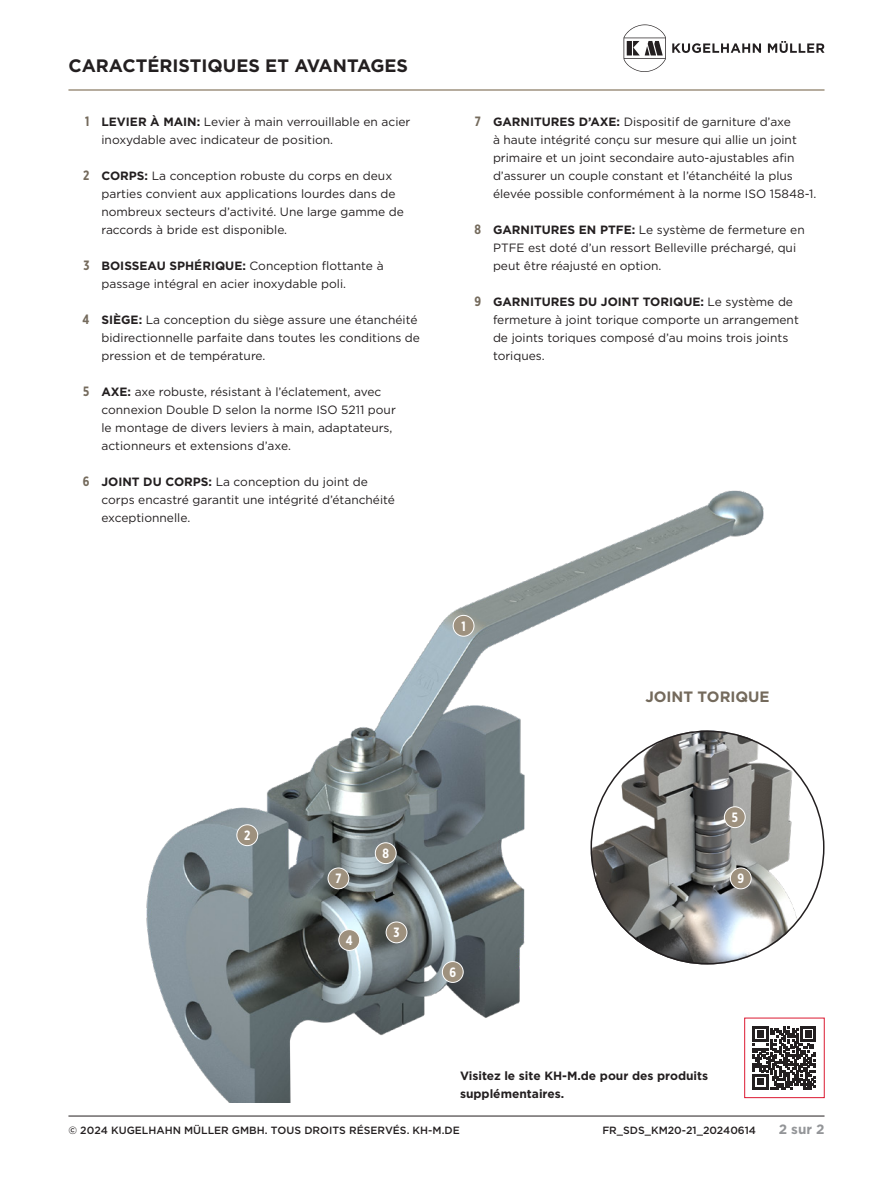
<style>
.page{position:relative;width:893px;height:1188px;background:#fff}
.page>*{position:absolute;margin:0;border:0;box-sizing:border-box;transform-origin:0 0}
.Page_Heading{font:700 18px "Gotham";color:#231f20}
.Subhead_1_KMUL{font:700 15px "Gotham";color:#746a5c}
.Feature_Number_KMUL{font:700 13.5px "Gotham X Narrow";color:#746a5c}
.Balloon_Number{font:700 13.5px "Gotham X Narrow";color:#fff}
.t1{font:700 13.5px "Gotham";color:#939598}
.Feature_Body{font:12px/18px "Gotham";color:#231f20}
.Body_Text{font:700 12px/18px "Gotham";color:#231f20}
.t2{font:500 10.5px "Gotham";color:#231f20}
.s1{font-weight:700}
</style>
<div class="page">
<hr style="left:68px;top:1116px;width:756px;height:1px;background:#231f20">
<hr style="left:68px;top:89px;width:756px;height:2px;background:#9e917e">
<svg style="left:623px;top:24px;width:43px;height:48px"></svg>
<svg style="left:672px;top:43px;width:89px;height:10px"></svg>
<svg style="left:768px;top:41px;width:56px;height:12px"></svg>
<img style="left:146px;top:490px;width:679px;height:613px">
<img style="left:590px;top:730px;width:234px;height:234px;border-radius:117px">
<div style="left:453px;top:615px;width:21px;height:21px;background:#9e917e;border-radius:50%"></div>
<div style="left:453px;top:615px;width:21px;height:22px;border:1px solid #fff;border-radius:50%"></div>
<div style="left:237px;top:825px;width:21px;height:21px;background:#9e917e;border-radius:50%"></div>
<div style="left:236px;top:824px;width:22px;height:22px;border:1px solid #fff;border-radius:50%"></div>
<div style="left:386px;top:922px;width:21px;height:21px;background:#9e917e;border-radius:50%"></div>
<div style="left:386px;top:922px;width:21px;height:21px;border:1px solid #fff;border-radius:50%"></div>
<div style="left:339px;top:930px;width:21px;height:20px;background:#9e917e;border-radius:50%"></div>
<div style="left:338px;top:929px;width:22px;height:22px;border:1px solid #fff;border-radius:50%"></div>
<div style="left:724px;top:807px;width:21px;height:21px;background:#9e917e;border-radius:50%"></div>
<div style="left:724px;top:806px;width:22px;height:22px;border:1px solid #fff;border-radius:50%"></div>
<div style="left:442px;top:962px;width:21px;height:20px;background:#9e917e;border-radius:50%"></div>
<div style="left:442px;top:961px;width:22px;height:22px;border:1px solid #fff;border-radius:50%"></div>
<div style="left:328px;top:868px;width:21px;height:21px;background:#9e917e;border-radius:50%"></div>
<div style="left:328px;top:868px;width:21px;height:21px;border:1px solid #fff;border-radius:50%"></div>
<div style="left:375px;top:843px;width:21px;height:21px;background:#9e917e;border-radius:50%"></div>
<div style="left:375px;top:842px;width:22px;height:22px;border:1px solid #fff;border-radius:50%"></div>
<div style="left:730px;top:868px;width:21px;height:21px;background:#9e917e;border-radius:50%"></div>
<div style="left:730px;top:868px;width:22px;height:21px;border:1px solid #fff;border-radius:50%"></div>
<svg style="left:744px;top:1017px;width:81px;height:82px"></svg>
<p class="Page_Heading" style="left:68px;top:54px;width:341px">CARACTÉRISTIQUES ET AVANTAGES</p>
<p class="Feature_Number_KMUL" style="left:85px;top:113px;width:6px">1</p>
<p class="Feature_Body" style="left:101px;top:112px;width:310px"><span class="s1">LEVIER À MAIN:</span> Levier à main verrouillable en acier inoxydable avec indicateur de position.</p>
<p class="Feature_Number_KMUL" style="left:83px;top:167px;width:8px">2</p>
<p class="Feature_Body" style="left:101px;top:166px;width:304px"><span class="s1">CORPS:</span> La conception robuste du corps en deux parties convient aux applications lourdes dans de nombreux secteurs d’activité. Une large gamme de raccords à bride est disponible.</p>
<p class="Feature_Number_KMUL" style="left:83px;top:257px;width:8px">3</p>
<p class="Feature_Body" style="left:101px;top:256px;width:284px"><span class="s1">BOISSEAU SPHÉRIQUE:</span> Conception flottante à passage intégral en acier inoxydable poli.</p>
<p class="Feature_Number_KMUL" style="left:83px;top:311px;width:8px">4</p>
<p class="Feature_Body" style="left:101px;top:310px;width:320px"><span class="s1">SIÈGE:</span> La conception du siège assure une étanchéité bidirectionnelle parfaite dans toutes les conditions de pression et de température.</p>
<p class="Feature_Number_KMUL" style="left:83px;top:383px;width:8px">5</p>
<p class="Feature_Body" style="left:101px;top:382px;width:296px"><span class="s1">AXE:</span> axe robuste, résistant à l’éclatement, avec connexion Double D selon la norme ISO 5211 pour le montage de divers leviers à main, adaptateurs, actionneurs et extensions d’axe.</p>
<p class="Feature_Number_KMUL" style="left:83px;top:473px;width:8px">6</p>
<p class="Feature_Body" style="left:101px;top:472px;width:295px"><span class="s1">JOINT DU CORPS:</span> La conception du joint de corps encastré garantit une intégrité d’étanchéité exceptionnelle.</p>
<p class="Feature_Number_KMUL" style="left:475px;top:113px;width:8px">7</p>
<p class="Feature_Body" style="left:493px;top:112px;width:325px"><span class="s1">GARNITURES D’AXE:</span> Dispositif de garniture d’axe<br>à haute intégrité conçu sur mesure qui allie un joint primaire et un joint secondaire auto-ajustables afin d’assurer un couple constant et l’étanchéité la plus élevée possible conformément à la norme ISO 15848-1.</p>
<p class="Feature_Number_KMUL" style="left:474px;top:221px;width:8px">8</p>
<p class="Feature_Body" style="left:493px;top:220px;width:313px"><span class="s1">GARNITURES EN PTFE:</span> Le système de fermeture en<br>PTFE est doté d’un ressort Belleville préchargé, qui peut être réajusté en option.</p>
<p class="Feature_Number_KMUL" style="left:474px;top:293px;width:8px">9</p>
<p class="Feature_Body" style="left:493px;top:292px;width:307px"><span class="s1">GARNITURES DU JOINT TORIQUE:</span> Le système de fermeture à joint torique comporte un arrangement de joints toriques composé d’au moins trois joints toriques.</p>
<p class="Balloon_Number" style="left:461px;top:617px;width:6px">1</p>
<p class="Subhead_1_KMUL" style="left:645px;top:687px;width:126px">JOINT TORIQUE</p>
<p class="Balloon_Number" style="left:244px;top:827px;width:8px">2</p>
<p class="Balloon_Number" style="left:335px;top:870px;width:8px">7</p>
<p class="Balloon_Number" style="left:346px;top:932px;width:8px">4</p>
<p class="Balloon_Number" style="left:382px;top:845px;width:8px">8</p>
<p class="Balloon_Number" style="left:393px;top:924px;width:8px">3</p>
<p class="Balloon_Number" style="left:449px;top:964px;width:8px">6</p>
<p class="Balloon_Number" style="left:732px;top:809px;width:8px">5</p>
<p class="Balloon_Number" style="left:737px;top:870px;width:8px">9</p>
<p class="Body_Text" style="left:460px;top:1067px;width:250px">Visitez le site KH-M.de pour des produits supplémentaires.</p>
<p class="t2" style="left:68px;top:1123px;width:393px">© 2024 KUGELHAHN MÜLLER GMBH. TOUS DROITS RÉSERVÉS. KH-M.DE</p>
<p class="t2" style="left:602px;top:1123px;width:155px">FR_SDS_KM20-21_20240614</p>
<p class="t1" style="left:779px;top:1120px;width:47px">2 sur 2</p>
</div>
